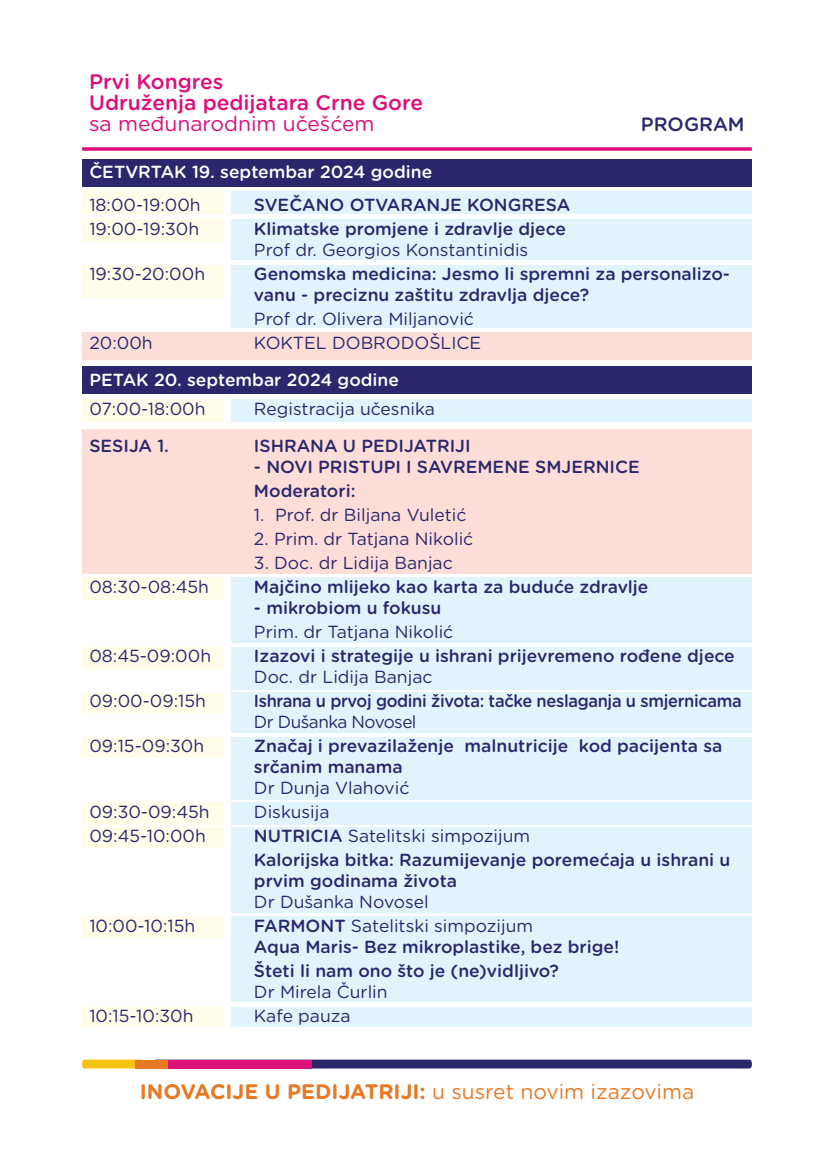
<style>
.page{position:relative;width:834px;height:1171px;background:#fff}
.page>*{position:absolute;margin:0;border:0;box-sizing:border-box;transform-origin:0 0}
.t1{font:700 21px "Gotham Rounded";color:#e87924}
.t2{font:500 21px/21px "Gotham Rounded";color:#dd0d7a}
.t3{font:21px "Gotham Rounded";color:#dd0d7a}
.t4{font:500 19.25px "Gotham Rounded";color:#2a276c}
.t5{font:500 17.5px/21px "Gotham Rounded";color:#2a276c}
.t6{font:17.5px "Gotham Rounded";color:#2a276c}
.t7{font:500 17.5px "Gotham Rounded";color:#fff}
.t8{font:500 17.5px "Gotham Rounded";letter-spacing:-.02em;color:#2a276c;scale:.94 1}
.t9{font:17.5px "Gotham Rounded";letter-spacing:-.03em;color:#2a276c}
.s1{font-weight:400}
</style>
<div class="page">
<div style="left:82px;top:192px;width:142px;height:22px;background:#fffde9"></div>
<div style="left:231px;top:192px;width:520px;height:22px;background:#e1f4fc"></div>
<div style="left:82px;top:219px;width:142px;height:23px;background:#fffde9"></div>
<div style="left:231px;top:219px;width:520px;height:41px;background:#e1f4fc"></div>
<div style="left:82px;top:265px;width:142px;height:32px;background:#fffde9"></div>
<div style="left:231px;top:265px;width:520px;height:62px;background:#e1f4fc"></div>
<div style="left:82px;top:399px;width:142px;height:22px;background:#fffde9"></div>
<div style="left:231px;top:399px;width:520px;height:22px;background:#e1f4fc"></div>
<div style="left:82px;top:692px;width:142px;height:20px;background:#fffde9"></div>
<div style="left:231px;top:692px;width:520px;height:41px;background:#e1f4fc"></div>
<div style="left:82px;top:737px;width:142px;height:19px;background:#fffde9"></div>
<div style="left:231px;top:737px;width:520px;height:62px;background:#e1f4fc"></div>
<div style="left:82px;top:1007px;width:142px;height:19px;background:#fffde9"></div>
<div style="left:231px;top:1007px;width:520px;height:19px;background:#e1f4fc"></div>
<div style="left:82px;top:802px;width:142px;height:22px;background:#fffde9"></div>
<div style="left:231px;top:802px;width:520px;height:22px;background:#e1f4fc"></div>
<div style="left:82px;top:578px;width:142px;height:22px;background:#fffde9"></div>
<div style="left:231px;top:578px;width:520px;height:65px;background:#e1f4fc"></div>
<div style="left:82px;top:647px;width:142px;height:21px;background:#fffde9"></div>
<div style="left:231px;top:647px;width:520px;height:43px;background:#e1f4fc"></div>
<div style="left:82px;top:827px;width:142px;height:20px;background:#fffde9"></div>
<div style="left:231px;top:827px;width:520px;height:86px;background:#e1f4fc"></div>
<div style="left:82px;top:916px;width:142px;height:21px;background:#fffde9"></div>
<div style="left:231px;top:916px;width:520px;height:85px;background:#e1f4fc"></div>
<div style="left:82px;top:429px;width:669px;height:144px;background:#fcddd7"></div>
<div style="left:82px;top:332px;width:669px;height:27px;background:#fcddd7"></div>
<div style="left:82px;top:159px;width:669px;height:27px;background:#2a276c"></div>
<div style="left:82px;top:366px;width:669px;height:27px;background:#2a276c"></div>
<div style="left:153px;top:1059px;width:598px;height:9px;background:#2c266c;border-radius:3px"></div>
<div style="left:167px;top:1059px;width:145px;height:9px;background:#dd127b"></div>
<svg style="left:82px;top:1059px;width:53px;height:9px"></svg>
<div style="left:135px;top:1059px;width:32px;height:9px;background:#e87924"></div>
<svg style="left:82px;top:147px;width:669px;height:4px;background:#e12a8a"></svg>
<p class="t2" style="left:89px;top:70px;width:335px">Prvi Kongres<br>Udruženja pedijatara Crne Gore</p>
<p class="t3" style="left:89px;top:109px;width:287px">sa međunarodnim učešćem</p>
<p class="t4" style="left:640px;top:110px;width:105px">PROGRAM</p>
<p class="t7" style="left:89px;top:160px;width:344px">ČETVRTAK 19. septembar 2024 godine</p>
<p class="t6" style="left:89px;top:192px;width:113px">18:00-19:00h</p>
<p class="t5" style="left:254px;top:193px;width:318px">SVEČANO OTVARANJE KONGRESA</p>
<p class="t6" style="left:89px;top:216px;width:111px">19:00-19:30h</p>
<p class="t5" style="left:254px;top:217px;width:313px">Klimatske promjene i zdravlje djece</p>
<p class="t6" style="left:254px;top:237px;width:276px">Prof dr. Georgios Konstantinidis</p>
<p class="t6" style="left:89px;top:261px;width:117px">19:30-20:00h</p>
<p class="t5" style="left:254px;top:262px;width:477px">Genomska medicina: Jesmo li spremni za personalizo&shy;vanu - preciznu zaštitu zdravlja djece?</p>
<p class="t6" style="left:254px;top:306px;width:221px">Prof dr. Olivera Miljanović</p>
<p class="t6" style="left:89px;top:330px;width:65px">20:00h</p>
<p class="t6" style="left:254px;top:330px;width:229px">KOKTEL DOBRODOŠLICE</p>
<p class="t7" style="left:89px;top:367px;width:311px">PETAK 20. septembar 2024 godine</p>
<p class="t6" style="left:89px;top:396px;width:118px">07:00-18:00h</p>
<p class="t6" style="left:254px;top:396px;width:182px">Registracija učesnika</p>
<p class="t5" style="left:89px;top:435px;width:81px">SESIJA 1.</p>
<p class="t5" style="left:254px;top:435px;width:218px">ISHRANA U PEDIJATRIJI</p>
<p class="t5" style="left:254px;top:454px;width:387px;line-height:24px">- NOVI PRISTUPI I SAVREMENE SMJERNICE<br>Moderatori:</p>
<p class="t6" style="left:254px;top:503px;width:214px">1. Prof. dr Biljana Vuletić</p>
<p class="t6" style="left:254px;top:527px;width:221px">2. Prim. dr Tatjana Nikolić</p>
<p class="t6" style="left:254px;top:551px;width:200px">3. Doc. dr Lidija Banjac</p>
<p class="t6" style="left:89px;top:575px;width:121px">08:30-08:45h</p>
<p class="t5" style="left:254px;top:576px;width:396px">Majčino mlijeko kao karta za buduće zdravlje</p>
<p class="t5" style="left:254px;top:597px;width:189px">- mikrobiom u fokusu</p>
<p class="t6" style="left:254px;top:620px;width:201px">Prim. dr Tatjana Nikolić</p>
<p class="t6" style="left:89px;top:644px;width:123px">08:45-09:00h</p>
<p class="t5" style="left:254px;top:645px;width:482px">Izazovi i strategije u ishrani prijevremeno rođene djece</p>
<p class="t6" style="left:254px;top:665px;width:180px">Doc. dr Lidija Banjac</p>
<p class="t6" style="left:89px;top:689px;width:118px">09:00-09:15h</p>
<p class="t8" style="left:254px;top:688px;width:520px">Ishrana u prvoj godini života: tačke neslaganja u smjernicama</p>
<p class="t9" style="left:254px;top:710px;width:164px">Dr Dušanka Novosel</p>
<p class="t6" style="left:89px;top:734px;width:116px">09:15-09:30h</p>
<p class="t5" style="left:254px;top:735px;width:470px">Značaj i prevazilaženje malnutricije kod pacijenta sa srčanim manama</p>
<p class="t6" style="left:254px;top:776px;width:157px">Dr Dunja Vlahović</p>
<p class="t6" style="left:89px;top:800px;width:122px">09:30-09:45h</p>
<p class="t6" style="left:254px;top:800px;width:77px">Diskusija</p>
<p class="t6" style="left:89px;top:824px;width:118px">09:45-10:00h</p>
<p class="t5" style="left:254px;top:823px;width:477px;line-height:24px">NUTRICIA <span class="s1">Satelitski simpozijum<br></span>Kalorijska bitka: Razumijevanje poremećaja u ishrani u</p>
<p class="t5" style="left:254px;top:869px;width:205px">prvim godinama života</p>
<p class="t6" style="left:254px;top:890px;width:176px">Dr Dušanka Novosel</p>
<p class="t6" style="left:89px;top:914px;width:107px">10:00-10:15h</p>
<p class="t5" style="left:254px;top:914px;width:367px">FARMONT <span class="s1">Satelitski simpozijum<br></span>Aqua Maris- Bez mikroplastike, bez brige!</p>
<p class="t5" style="left:254px;top:959px;width:306px">Šteti li nam ono što je (ne)vidljivo?</p>
<p class="t6" style="left:254px;top:980px;width:135px">Dr Mirela Čurlin</p>
<p class="t6" style="left:89px;top:1004px;width:106px">10:15-10:30h</p>
<p class="t6" style="left:254px;top:1004px;width:98px">Kafe pauza</p>
<p class="t1" style="left:140px;top:1076px;width:556px">INOVACIJE U PEDIJATRIJI: <span class="s1">u susret novim izazovima</span></p>
</div>
